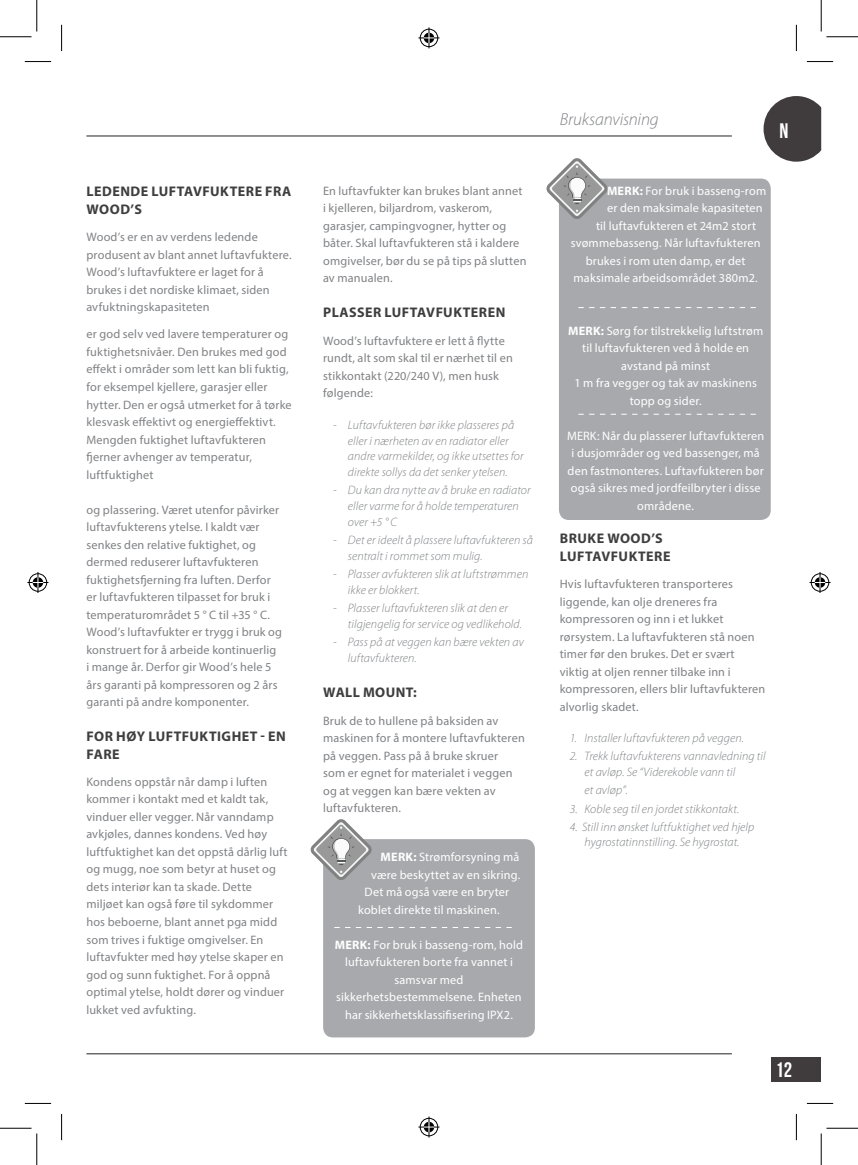
<style>
.page{position:relative;width:858px;height:1165px;background:#fff}
.page>*{position:absolute;margin:0;border:0;box-sizing:border-box;transform-origin:0 0}
.t1{font:21px "Bebas Neue";color:#fff}
.t2{font:italic 300 17.5px "Myriad Pro";letter-spacing:-.01em;color:#808285}
.t3{font:700 14px/17.5px "Myriad Pro";letter-spacing:.035em;color:#3e3e3f}
.t4{font:12.25px/17.5px "Myriad Pro";letter-spacing:.015em;color:#808285}
.t5{font:italic 300 12.25px/15.8px "Myriad Pro";letter-spacing:.005em;color:#808285}
.t6{font:12.25px/17.5px "Myriad Pro";letter-spacing:.015em;color:#fff;text-align:center}
.t7{font:700 12.25px "Myriad Pro";color:#fff}
.s1{font-weight:700}
</style>
<div class="page">
<div style="left:771px;top:1057px;width:50px;height:25px;background:#403b3c"></div>
<svg style="left:763px;top:96px;width:58px;height:66px"></svg>
<hr style="left:86px;top:136px;width:645px;height:1px;background:#231f20">
<hr style="left:86px;top:1053px;width:645px;height:1px;background:#231f20">
<div style="left:558px;top:179px;width:212px;height:341px;background:#a8a9ad;border-radius:10px"></div>
<svg style="left:546px;top:158px;width:62px;height:62px"></svg>
<div style="left:323px;top:839px;width:211px;height:198px;background:#a8a9ad;border-radius:10px"></div>
<svg style="left:310px;top:819px;width:62px;height:61px"></svg>
<svg style="left:578px;top:307px;width:177px;height:1px"></svg>
<svg style="left:578px;top:414px;width:177px;height:1px"></svg>
<svg style="left:334px;top:927px;width:177px;height:1px"></svg>
<svg style="left:25px;top:61px;width:26px;height:1px"></svg>
<svg style="left:806px;top:61px;width:26px;height:1px"></svg>
<svg style="left:25px;top:1103px;width:26px;height:1px"></svg>
<svg style="left:806px;top:1103px;width:26px;height:1px"></svg>
<svg style="left:61px;top:25px;width:1px;height:26px"></svg>
<svg style="left:61px;top:1114px;width:1px;height:26px"></svg>
<svg style="left:795px;top:25px;width:1px;height:26px"></svg>
<svg style="left:795px;top:1114px;width:1px;height:26px"></svg>
<hr style="left:0;top:36px;width:32px;height:1px;background:#000">
<hr style="left:826px;top:36px;width:31px;height:1px;background:#000">
<hr style="left:0;top:1128px;width:32px;height:1px;background:#000">
<hr style="left:826px;top:1128px;width:31px;height:1px;background:#000">
<hr style="left:36px;top:0;width:1px;height:32px;background:#000">
<hr style="left:36px;top:1133px;width:1px;height:32px;background:#000">
<hr style="left:820px;top:0;width:1px;height:32px;background:#000">
<hr style="left:820px;top:1133px;width:1px;height:32px;background:#000">
<svg style="left:418px;top:27px;width:21px;height:21px"></svg>
<svg style="left:418px;top:1116px;width:21px;height:21px"></svg>
<svg style="left:27px;top:572px;width:21px;height:21px"></svg>
<svg style="left:809px;top:572px;width:21px;height:21px"></svg>
<p class="t3" style="left:86px;top:182px;width:206px">LEDENDE LUFTAVFUKTERE FRA<br>WOOD’S</p>
<p class="t4" style="left:86px;top:228px;width:206px">Wood’s er en av verdens ledende produsent av blant annet luftavfuktere.<br>Wood’s luftavfuktere er laget for å brukes i det nordiske klimaet, siden avfuktningskapasiteten</p>
<p class="t4" style="left:86px;top:325px;width:206px">er god selv ved lavere temperaturer og fuktighetsnivåer. Den brukes med god effekt i områder som lett kan bli fuktig, for eksempel kjellere, garasjer eller hytter. Den er også utmerket for å tørke klesvask effektivt og energieffektivt.<br>Mengden fuktighet luftavfukteren fjerner avhenger av temperatur, luftfuktighet</p>
<p class="t4" style="left:86px;top:500px;width:197px">og plassering. Været utenfor påvirker luftavfukterens ytelse. I kaldt vær senkes den relative fuktighet, og dermed reduserer luftavfukteren fuktighetsfjerning fra luften. Derfor er luftavfukteren tilpasset for bruk i temperaturområdet 5 ° C til +35 ° C.<br>Wood’s luftavfukter er trygg i bruk og konstruert for å arbeide kontinuerlig i mange år. Derfor gir Wood’s hele 5 års garanti på kompressoren og 2 års garanti på andre komponenter.</p>
<p class="t3" style="left:86px;top:727px;width:201px">FOR HØY LUFTFUKTIGHET - EN<br>FARE</p>
<p class="t4" style="left:86px;top:773px;width:203px">Kondens oppstår når damp i luften kommer i kontakt med et kaldt tak, vinduer eller vegger. Når vanndamp avkjøles, dannes kondens. Ved høy luftfuktighet kan det oppstå dårlig luft og mugg, noe som betyr at huset og dets interiør kan ta skade. Dette miljøet kan også føre til sykdommer hos beboerne, blant annet pga midd som trives i fuktige omgivelser. En luftavfukter med høy ytelse skaper en god og sunn fuktighet. For å oppnå optimal ytelse, holdt dører og vinduer lukket ved avfukting.</p>
<p class="t4" style="left:323px;top:182px;width:205px">En luftavfukter kan brukes blant annet i kjelleren, biljardrom, vaskerom, garasjer, campingvogner, hytter og båter. Skal luftavfukteren stå i kaldere omgivelser, bør du se på tips på slutten av manualen.</p>
<p class="t3" style="left:323px;top:303px;width:184px">PLASSER LUFTAVFUKTEREN</p>
<p class="t4" style="left:323px;top:332px;width:191px">Wood’s luftavfuktere er lett å flytte rundt, alt som skal til er nærhet til en stikkontakt (220/240 V), men husk følgende:</p>
<p class="t5" style="left:348px;top:417px;width:177px;text-indent:-15px">- Luftavfukteren bør ikke plasseres på eller i nærheten av en radiator eller andre varmekilder, og ikke utsettes for direkte sollys da det senker ytelsen.</p>
<p class="t5" style="left:348px;top:482px;width:184px;text-indent:-15px">- Du kan dra nytte av å bruke en radiator eller varme for å holde temperaturen over +5 ° C</p>
<p class="t5" style="left:348px;top:532px;width:186px;text-indent:-15px">- Det er ideelt å plassere luftavfukteren så sentralt i rommet som mulig.</p>
<p class="t5" style="left:348px;top:566px;width:182px;text-indent:-15px">- Plasser avfukteren slik at luftstrømmen ikke er blokkert.</p>
<p class="t5" style="left:348px;top:600px;width:176px;text-indent:-15px">- Plasser luftavfukteren slik at den er tilgjengelig for service og vedlikehold.</p>
<p class="t5" style="left:348px;top:634px;width:177px;text-indent:-15px">- Pass på at veggen kan bære vekten av luftavfukteren.</p>
<p class="t3" style="left:323px;top:683px;width:95px">WALL MOUNT:</p>
<p class="t4" style="left:323px;top:712px;width:203px">Bruk de to hullene på baksiden av maskinen for å montere luftavfukteren på veggen. Pass på å bruke skruer<br>som er egnet for materialet i veggen og at veggen kan bære vekten av luftavfukteren.</p>
<p class="t7" style="left:380px;top:849px;width:9px">MERK</p>
<p class="t6" style="left:413px;top:848px;width:108px"><span class="s1">:</span> Strømforsyning må</p>
<p class="t6" style="left:371px;top:866px;width:151px">være beskyttet av en sikring.</p>
<p class="t6" style="left:364px;top:883px;width:146px">Det må også være en bryter</p>
<p class="t6" style="left:358px;top:901px;width:143px">koblet direkte til maskinen.</p>
<p class="t7" style="left:334px;top:937px;width:9px">MERK</p>
<p class="t6" style="left:367px;top:936px;width:157px"><span class="s1">:</span> For bruk i basseng-rom, hold</p>
<p class="t6" style="left:345px;top:953px;width:169px">luftavfukteren borte fra vannet i</p>
<p class="t6" style="left:394px;top:971px;width:71px">samsvar med</p>
<p class="t6" style="left:336px;top:988px;width:187px">sikkerhetsbestemmelsene. Enheten</p>
<p class="t6" style="left:345px;top:1006px;width:169px">har sikkerhetsklassifisering IPX2.</p>
<h2 class="t2" style="left:559px;top:108px;width:100px">Bruksanvisning</h2>
<h1 class="t1" style="left:779px;top:119px;width:10px">N</h1>
<p class="t7" style="left:606px;top:183px;width:9px">MERK</p>
<p class="t6" style="left:639px;top:182px;width:128px"><span class="s1">:</span> For bruk i basseng-rom</p>
<p class="t6" style="left:607px;top:199px;width:157px">er den maksimale kapasiteten</p>
<p class="t6" style="left:596px;top:217px;width:161px">til luftavfukteren et 24m2 stort</p>
<p class="t6" style="left:570px;top:234px;width:191px">svømmebasseng. Når luftavfukteren</p>
<p class="t6" style="left:585px;top:252px;width:161px">brukes i rom uten damp, er det</p>
<p class="t6" style="left:573px;top:269px;width:186px">maksimale arbeidsområdet 380m2.</p>
<p class="t7" style="left:568px;top:323px;width:9px">MERK</p>
<p class="t6" style="left:600px;top:322px;width:164px"><span class="s1">:</span> Sørg for tilstrekkelig luftstrøm</p>
<p class="t6" style="left:582px;top:339px;width:168px">til luftavfukteren ved å holde en</p>
<p class="t6" style="left:621px;top:357px;width:90px">avstand på minst</p>
<p class="t6" style="left:574px;top:374px;width:184px">1 m fra vegger og tak av maskinens</p>
<p class="t6" style="left:629px;top:392px;width:73px">topp og sider.</p>
<p class="t6" style="left:567px;top:427px;width:199px">MERK: Når du plasserer luftavfukteren i dusjområder og ved bassenger, må den fastmonteres. Luftavfukteren bør også sikres med jordfeilbryter i disse områdene.</p>
<p class="t3" style="left:559px;top:529px;width:112px">BRUKE WOOD’S<br>LUFTAVFUKTERE</p>
<p class="t4" style="left:559px;top:575px;width:207px">Hvis luftavfukteren transporteres liggende, kan olje dreneres fra kompressoren og inn i et lukket rørsystem. La luftavfukteren stå noen timer før den brukes. Det er svært viktig at oljen renner tilbake inn i kompressoren, ellers blir luftavfukteren alvorlig skadet.</p>
<p class="t5" style="left:569px;top:730px;width:176px">1. Installer luftavfukteren på veggen.</p>
<p class="t5" style="left:584px;top:748px;width:182px;text-indent:-15px">2. Trekk luftavfukterens vannavledning til et avløp. Se “Viderekoble vann til</p>
<p class="t5" style="left:584px;top:782px;width:45px">et avløp”.</p>
<p class="t5" style="left:569px;top:800px;width:171px">3. Koble seg til en jordet stikkontakt.</p>
<p class="t5" style="left:569px;top:819px;width:186px;text-align:center">4. Still inn ønsket luftfuktighet ved hjelp hygrostatinnstilling. Se hygrostat.</p>
<h1 class="t1" style="left:775px;top:1058px;width:18px">12</h1>
</div>
